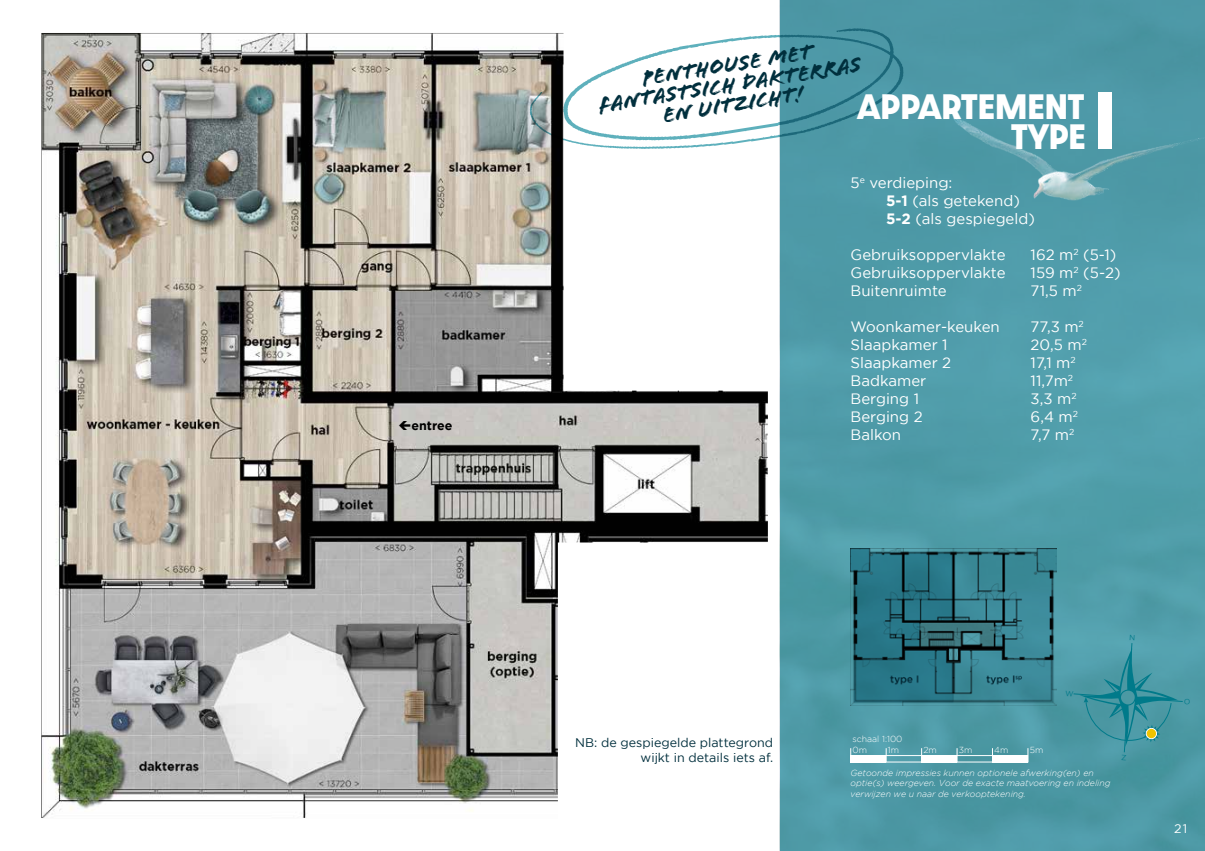
<style>
.page{position:relative;width:1205px;height:851px;background:#fff}
.page>*{position:absolute;margin:0;border:0;box-sizing:border-box;transform-origin:0 0}
.t1{font:700 68.75px "Dazzle Unicase";color:#fff}
.t2{font:700 30px/30px "Dazzle Unicase";color:#fff;text-align:right}
.t3{font:22.5px/20px "Flood Std";color:#002f3d;text-align:center}
.t4{font:15px/18px "Gotham";color:#fff}
.t5{font:12.5px/15px "Gotham";color:#002f3d;text-align:right}
.t6{font:700 12.5px "Gotham";color:#000}
.t7{font:12.5px "Gotham";color:#fff}
.t8{font:italic 300 8.75px/10.5px "Gotham";color:#fff}
.t9{font:300 8.75px/10.5px "Gotham";color:#fff}
.s1{font-weight:700}
</style>
<div class="page">
<img style="left:41px;top:33px;width:727px;height:784px">
<div style="left:780px;top:0;width:425px;height:850px;background:#4e9ba8"></div>
<img style="left:953px;top:117px;width:247px;height:84px">
<img style="left:850px;top:548px;width:207px;height:157px">
<svg style="left:530px;top:28px;width:373px;height:121px"></svg>
<div style="left:851px;top:755px;width:177px;height:7px;border:1px solid #fff"></div>
<div style="left:851px;top:755px;width:35px;height:7px;background:#fff"></div>
<div style="left:921px;top:755px;width:36px;height:7px;background:#fff"></div>
<div style="left:992px;top:755px;width:36px;height:7px;background:#fff"></div>
<svg style="left:850px;top:748px;width:1px;height:14px"></svg>
<svg style="left:886px;top:748px;width:1px;height:14px"></svg>
<svg style="left:957px;top:748px;width:1px;height:14px"></svg>
<svg style="left:1028px;top:748px;width:1px;height:14px"></svg>
<svg style="left:399px;top:421px;width:11px;height:9px"></svg>
<svg style="left:1065px;top:635px;width:118px;height:124px"></svg>
<p class="t6" style="left:411px;top:418px;width:43px">entree</p>
<h3 class="t3" style="left:594px;top:76px;width:267px;rotate:-9deg">PENTHOUSE met<br>FANTASTSICH DAKTERRAS<br>EN UITZICHT!</h3>
<h2 class="t2" style="left:857px;top:91px;width:230px">APPARTEMENT<br>TYPE</h2>
<h1 class="t1" style="left:1094px;top:67px;width:24px">I</h1>
<p class="t4" style="left:886px;top:174px;width:150px;text-indent:-35px">5<sup>e</sup> verdieping:<br><span class="s1">5-1</span> (als getekend)<br><span class="s1">5-2</span> (als gespiegeld)</p>
<p class="t4" style="left:850px;top:246px;width:156px">Gebruiksoppervlakte</p>
<p class="t4" style="left:1030px;top:246px;width:87px">162 m<sup>2</sup> (5-1)</p>
<p class="t4" style="left:850px;top:264px;width:156px">Gebruiksoppervlakte</p>
<p class="t4" style="left:1030px;top:264px;width:91px">159 m<sup>2</sup> (5-2)</p>
<p class="t4" style="left:850px;top:282px;width:98px">Buitenruimte</p>
<p class="t4" style="left:1030px;top:282px;width:53px">71,5 m<sup>2</sup></p>
<p class="t4" style="left:850px;top:318px;width:151px">Woonkamer-keuken</p>
<p class="t4" style="left:1030px;top:318px;width:55px">77,3 m<sup>2</sup></p>
<p class="t4" style="left:850px;top:336px;width:99px">Slaapkamer 1</p>
<p class="t4" style="left:1030px;top:336px;width:58px">20,5 m<sup>2</sup></p>
<p class="t4" style="left:850px;top:354px;width:102px">Slaapkamer 2</p>
<p class="t4" style="left:1030px;top:354px;width:47px">17,1 m<sup>2</sup></p>
<p class="t4" style="left:850px;top:372px;width:77px">Badkamer</p>
<p class="t4" style="left:1030px;top:372px;width:44px">11,7m<sup>2</sup></p>
<p class="t4" style="left:850px;top:390px;width:70px">Berging 1</p>
<p class="t4" style="left:1030px;top:390px;width:48px">3,3 m<sup>2</sup></p>
<p class="t4" style="left:850px;top:408px;width:74px">Berging 2</p>
<p class="t4" style="left:1030px;top:408px;width:49px">6,4 m<sup>2</sup></p>
<p class="t4" style="left:850px;top:426px;width:52px">Balkon</p>
<p class="t4" style="left:1030px;top:426px;width:45px">7,7 m<sup>2</sup></p>
<p class="t5" style="left:575px;top:735px;width:199px">NB: de gespiegelde plattegrond wijkt in details iets af.</p>
<p class="t9" style="left:852px;top:733px;width:51px">schaal 1:100<br>0m</p>
<p class="t9" style="left:888px;top:744px;width:13px">1m</p>
<p class="t9" style="left:923px;top:744px;width:15px">2m</p>
<p class="t9" style="left:959px;top:744px;width:15px">3m</p>
<p class="t9" style="left:994px;top:744px;width:16px">4m</p>
<p class="t9" style="left:1029px;top:744px;width:15px">5m</p>
<p class="t8" style="left:850px;top:767px;width:261px">Getoonde impressies kunnen optionele afwerking(en) en optie(s) weergeven. Voor de exacte maatvoering en indeling verwijzen we u naar de verkooptekening.</p>
<p class="t7" style="left:1174px;top:821px;width:15px">21</p>
</div>
